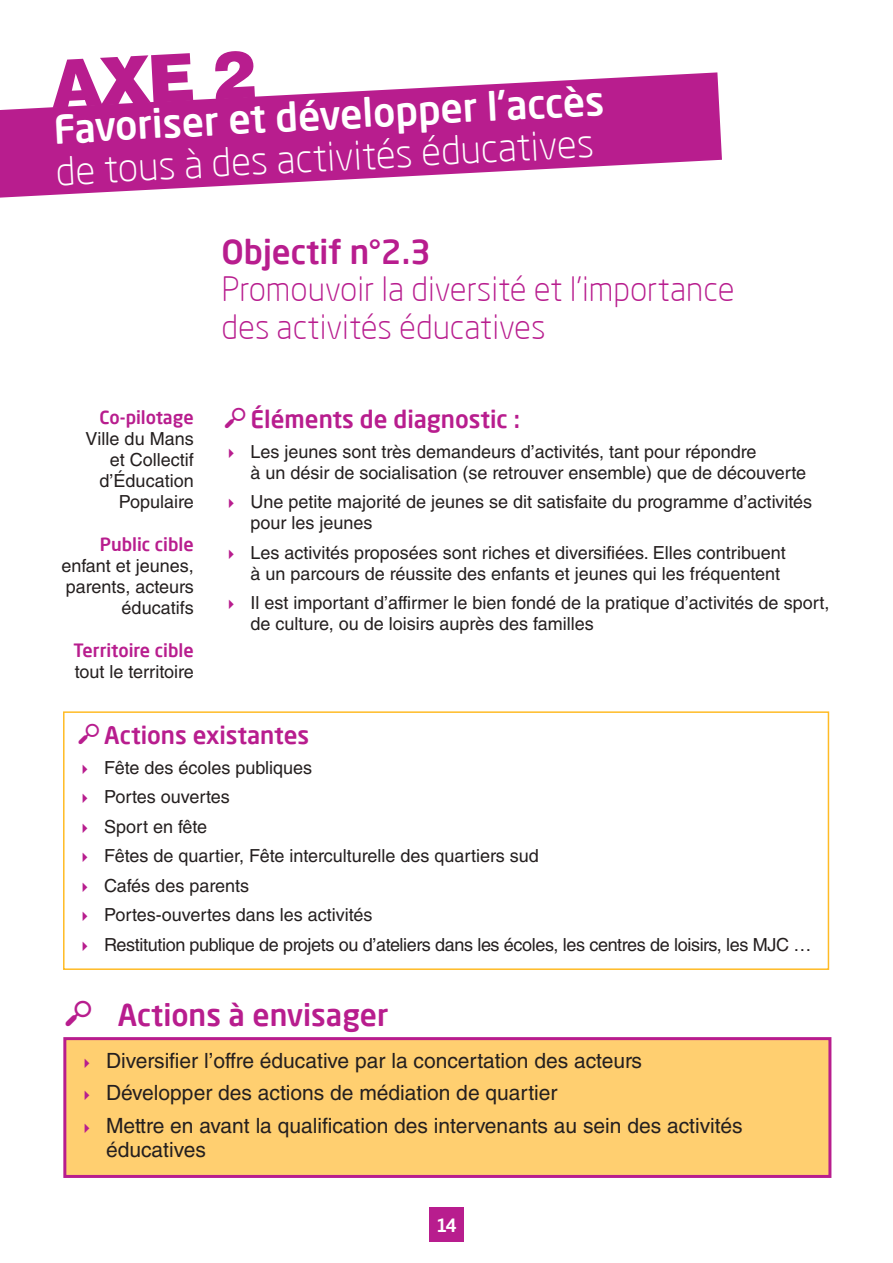
<style>
.page{position:relative;width:893px;height:1263px;background:#fff}
.page>*{position:absolute;margin:0;border:0;box-sizing:border-box;transform-origin:0 0}
.t1{font:900 66px "Helvetica LT Std";color:#b81d8e}
.t2{font:300 39px "Neo Sans Pro";color:#fff}
.t3{font:500 39px "Neo Sans Pro";color:#fff}
.t4{font:300 33px/37.5px "Neo Sans Pro";color:#b81d8e}
.t5{font:500 33px "Neo Sans Pro";color:#b81d8e}
.t6{font:500 30px "Neo Sans Pro";color:#b81d8e}
.t7{font:500 24px "Neo Sans Pro";color:#b81d8e}
.t8{font:21px/32.5px "Helvetica LT Std";color:#241f1f}
.t9{font:18px/21px "Helvetica LT Std";color:#241f1f}
.t10{font:500 18px "Neo Sans Pro";color:#b81d8e}
.t11{font:500 18px "Neo Sans Pro";color:#fff}
</style>
<div class="page">
<svg style="left:0;top:72px;width:722px;height:126px;fill:#b81d8e"></svg>
<div style="left:430px;top:1208px;width:34px;height:34px;background:#b81d8e"></div>
<div style="left:63px;top:711px;width:766px;height:259px;border:2px solid #ffbb25"></div>
<div style="left:65px;top:1038px;width:765px;height:138px;background:#ffcf70"></div>
<div style="left:63px;top:1037px;width:768px;height:141px;border:3px solid #b81d8e"></div>
<h1 class="t1" style="left:48px;top:41px;width:206px;rotate:-3deg">AXE 2</h1>
<h2 class="t3" style="left:52px;top:105px;width:553px;rotate:-3deg">Favoriser et développer l’accès</h2>
<h2 class="t2" style="left:55px;top:147px;width:540px;rotate:-3deg">de tous à des activités éducatives</h2>
<p class="t10" style="left:99px;top:406px;width:96px">Co-pilotage</p>
<p class="t9" style="left:86px;top:428px;width:110px;text-align:right">Ville du Mans et Collectif d’Éducation<br>Populaire</p>
<p class="t10" style="left:100px;top:533px;width:95px">Public cible</p>
<p class="t9" style="left:61px;top:555px;width:134px;text-align:right">enfant et jeunes, parents, acteurs éducatifs</p>
<p class="t10" style="left:73px;top:638px;width:122px">Territoire cible</p>
<p class="t9" style="left:75px;top:661px;width:120px">tout le territoire</p>
<h3 class="t5" style="left:222px;top:231px;width:211px">Objectif n°2.3</h3>
<h3 class="t4" style="left:222px;top:270px;width:515px">Promouvoir la diversité et l’importance des activités éducatives</h3>
<h3 class="t7" style="left:250px;top:404px;width:271px">Éléments de diagnostic :</h3>
<p class="t9" style="left:250px;top:441px;width:557px">Les jeunes sont très demandeurs d’activités, tant pour répondre<br>à un désir de socialisation (se retrouver ensemble) que de découverte</p>
<p class="t9" style="left:250px;top:491px;width:563px">Une petite majorité de jeunes se dit satisfaite du programme d’activités pour les jeunes</p>
<p class="t9" style="left:250px;top:542px;width:537px">Les activités proposées sont riches et diversifiées. Elles contribuent à un parcours de réussite des enfants et jeunes qui les fréquentent</p>
<p class="t9" style="left:250px;top:592px;width:580px">Il est important d’affirmer le bien fondé de la pratique d’activités de sport, de culture, ou de loisirs auprès des familles</p>
<h3 class="t7" style="left:104px;top:720px;width:206px">Actions existantes</h3>
<p class="t9" style="left:104px;top:752px;width:709px;line-height:29.5px">Fête des écoles publiques<br>Portes ouvertes<br>Sport en fête<br>Fêtes de quartier, Fête interculturelle des quartiers sud<br>Cafés des parents<br>Portes-ouvertes dans les activités<br>Restitution publique de projets ou d’ateliers dans les écoles, les centres de loisirs, les MJC …</p>
<h3 class="t6" style="left:118px;top:996px;width:272px">Actions à envisager</h3>
<p class="t8" style="left:106px;top:1044px;width:638px">Diversifier l’offre éducative par la concertation des acteurs<br>Développer des actions de médiation de quartier<br>Mettre en avant la qualification des intervenants au sein des activités</p>
<p class="t8" style="left:106px;top:1133px;width:101px">éducatives</p>
<p class="t11" style="left:436px;top:1213px;width:22px">14</p>
</div>
